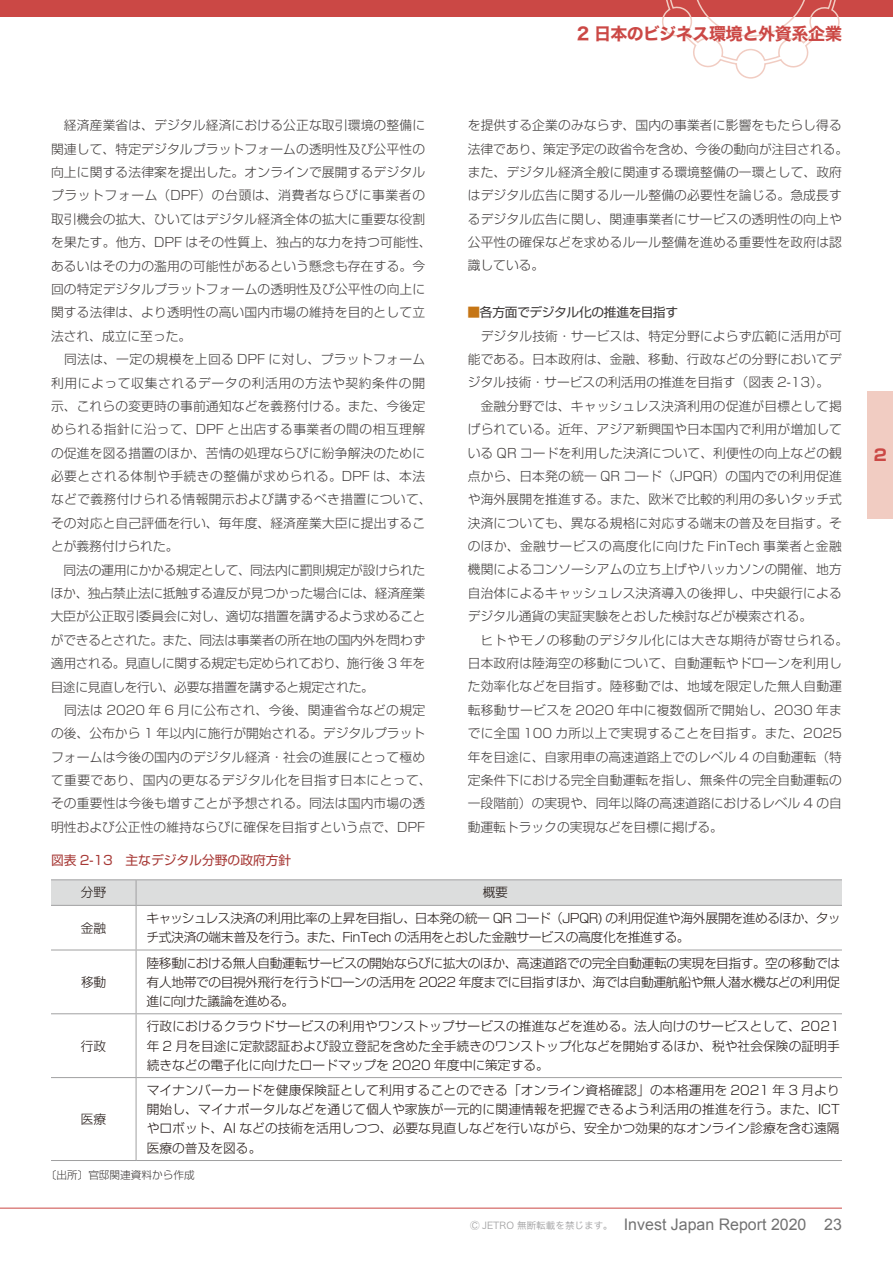
<style>
.page{position:relative;width:893px;height:1263px;background:#fff}
.page>*{position:absolute;margin:0;border:0;box-sizing:border-box;transform-origin:0 0}
.t1{font:16.95px "Hiragino Sans W7";letter-spacing:-.025em;color:#cb4845}
.t2{font:15.9px "Arial";color:#727272}
.t3{font:700 15.9px "Shin Go Pro";color:#cb4845}
.t4{font:300 12.75px/23.4px "Shin Go Pro";letter-spacing:.01em;color:#3f3b3a}
.t5{font:300 12.75px/19.2px "Shin Go Pro";letter-spacing:-.02em;color:#231916;text-align:justify}
.t6{font:12.75px "Shin Go Pro";color:#a73936}
.t7{font:300 10.65px "Shin Go Pro";color:#3f3b3a}
.t8{font:9.6px "Hiragino Sans W3";color:#a0a0a1}
.s1{font-weight:400;color:#c57515}
.s2{font-weight:400}
</style>
<div class="page">
<hr style="left:0;top:1208px;width:842px;height:1px;background:#cb4845">
<div style="left:867px;top:391px;width:26px;height:128px;background:#f1ccc2"></div>
<div style="left:0;top:0;width:893px;height:17px;background:#cb4845"></div>
<svg style="left:662px;top:0;width:178px;height:79px"></svg>
<hr style="left:51px;top:905px;width:85px;height:1px;background:#a0a0a1">
<hr style="left:136px;top:905px;width:706px;height:1px;background:#a0a0a1">
<hr style="left:136px;top:906px;width:1px;height:43px;background:#a0a0a1">
<hr style="left:51px;top:949px;width:85px;height:1px;background:#a0a0a1">
<hr style="left:136px;top:949px;width:706px;height:1px;background:#a0a0a1">
<hr style="left:136px;top:950px;width:1px;height:63px;background:#a0a0a1">
<hr style="left:51px;top:1013px;width:85px;height:1px;background:#a0a0a1">
<hr style="left:136px;top:1013px;width:706px;height:1px;background:#a0a0a1">
<hr style="left:136px;top:1014px;width:1px;height:63px;background:#a0a0a1">
<hr style="left:51px;top:1077px;width:85px;height:1px;background:#a0a0a1">
<hr style="left:136px;top:1077px;width:706px;height:1px;background:#a0a0a1">
<hr style="left:136px;top:1078px;width:1px;height:82px;background:#a0a0a1">
<hr style="left:51px;top:1160px;width:85px;height:1px;background:#a0a0a1">
<hr style="left:136px;top:1160px;width:706px;height:1px;background:#a0a0a1">
<hr style="left:51px;top:879px;width:85px;height:1px;background:#a0a0a1">
<hr style="left:136px;top:879px;width:706px;height:1px;background:#a0a0a1">
<svg style="left:51px;top:880px;width:791px;height:25px;background:#dadbdb"></svg>
<h1 class="t1" style="left:577px;top:21px;width:267px">2 日本のビジネス環境と外資系企業</h1>
<p class="t4" style="left:51px;top:112px;width:382px">　経済産業省は、デジタル経済における公正な取引環境の整備に関連して、特定デジタルプラットフォームの透明性及び公平性の向上に関する法律案を提出した。オンラインで展開するデジタルプラットフォーム（DPF）の台頭は、消費者ならびに事業者の取引機会の拡大、ひいてはデジタル経済全体の拡大に重要な役割を果たす。他方、DPF はその性質上、独占的な力を持つ可能性、あるいはその力の濫用の可能性があるという懸念も存在する。今回の特定デジタルプラットフォームの透明性及び公平性の向上に関する法律は、より透明性の高い国内市場の維持を目的として立法され、成立に至った。<br>　同法は、一定の規模を上回る DPF に対し、プラットフォーム利用によって収集されるデータの利活用の方法や契約条件の開示、これらの変更時の事前通知などを義務付ける。また、今後定められる指針に沿って、DPF と出店する事業者の間の相互理解の促進を図る措置のほか、苦情の処理ならびに紛争解決のために必要とされる体制や手続きの整備が求められる。DPF は、本法などで義務付けられる情報開示および講ずるべき措置について、その対応と自己評価を行い、毎年度、経済産業大臣に提出することが義務付けられた。<br>　同法の運用にかかる規定として、同法内に罰則規定が設けられたほか、独占禁止法に抵触する違反が見つかった場合には、経済産業大臣が公正取引委員会に対し、適切な措置を講ずるよう求めることができるとされた。また、同法は事業者の所在地の国内外を問わず適用される。見直しに関する規定も定められており、施行後 3 年を目途に見直しを行い、必要な措置を講ずると規定された。<br>　同法は 2020 年 6 月に公布され、今後、関連省令などの規定の後、公布から 1 年以内に施行が開始される。デジタルプラットフォームは今後の国内のデジタル経済・社会の進展にとって極めて重要であり、国内の更なるデジタル化を目指す日本にとって、その重要性は今後も増すことが予想される。同法は国内市場の透明性および公正性の維持ならびに確保を目指すという点で、DPF</p>
<p class="t4" style="left:468px;top:112px;width:382px">を提供する企業のみならず、国内の事業者に影響をもたらし得る法律であり、策定予定の政省令を含め、今後の動向が注目される。また、デジタル経済全般に関連する環境整備の一環として、政府はデジタル広告に関するルール整備の必要性を論じる。急成長するデジタル広告に関し、関連事業者にサービスの透明性の向上や公平性の確保などを求めるルール整備を進める重要性を政府は認識している。</p>
<p class="t4" style="left:467px;top:299px;width:382px"><span class="s1">■</span><span class="s2">各方面でデジタル化の推進を目指す<br></span>　デジタル技術・サービスは、特定分野によらず広範に活用が可能である。日本政府は、金融、移動、行政などの分野においてデジタル技術・サービスの利活用の推進を目指す（図表 2-13）。<br>　金融分野では、キャッシュレス決済利用の促進が目標として掲げられている。近年、アジア新興国や日本国内で利用が増加している QR コードを利用した決済について、利便性の向上などの観点から、日本発の統一 QR コード（JPQR）の国内での利用促進や海外展開を推進する。また、欧米で比較的利用の多いタッチ式決済についても、異なる規格に対応する端末の普及を目指す。そのほか、金融サービスの高度化に向けた FinTech 事業者と金融機関によるコンソーシアムの立ち上げやハッカソンの開催、地方自治体によるキャッシュレス決済導入の後押し、中央銀行によるデジタル通貨の実証実験をとおした検討などが模索される。<br>　ヒトやモノの移動のデジタル化には大きな期待が寄せられる。日本政府は陸海空の移動について、自動運転やドローンを利用した効率化などを目指す。陸移動では、地域を限定した無人自動運転移動サービスを 2020 年中に複数個所で開始し、2030 年までに全国 100 カ所以上で実現することを目指す。また、2025年を目途に、自家用車の高速道路上でのレベル 4 の自動運転（特定条件下における完全自動運転を指し、無条件の完全自動運転の一段階前）の実現や、同年以降の高速道路におけるレベル 4 の自動運転トラックの実現などを目標に掲げる。</p>
<p class="t6" style="left:51px;top:850px;width:242px">図表 2-13　主なデジタル分野の政府方針</p>
<p class="t5" style="left:81px;top:881px;width:27px">分野</p>
<p class="t5" style="left:483px;top:881px;width:27px">概要</p>
<p class="t5" style="left:81px;top:916px;width:27px">金融</p>
<p class="t5" style="left:146px;top:907px;width:695px">キャッシュレス決済の利用比率の上昇を目指し、日本発の統一 QR コード（JPQR) の利用促進や海外展開を進めるほか、タッチ式決済の端末普及を行う。また、FinTech の活用をとおした金融サービスの高度化を推進する。</p>
<p class="t5" style="left:81px;top:971px;width:27px">移動</p>
<p class="t5" style="left:146px;top:951px;width:695px">陸移動における無人自動運転サービスの開始ならびに拡大のほか、高速道路での完全自動運転の実現を目指す。空の移動では有人地帯での目視外飛行を行うドローンの活用を 2022 年度までに目指すほか、海では自動運航船や無人潜水機などの利用促進に向けた議論を進める。</p>
<p class="t5" style="left:81px;top:1034px;width:27px">行政</p>
<p class="t5" style="left:81px;top:1108px;width:27px">医療</p>
<p class="t5" style="left:147px;top:1015px;width:695px">行政におけるクラウドサービスの利用やワンストップサービスの推進などを進める。法人向けのサービスとして、2021年 2 月を目途に定款認証および設立登記を含めた全手続きのワンストップ化などを開始するほか、税や社会保険の証明手続きなどの電子化に向けたロードマップを 2020 年度中に策定する。</p>
<p class="t5" style="left:147px;top:1079px;width:695px">マイナンバーカードを健康保険証として利用することのできる「オンライン資格確認」の本格運用を 2021 年 3 月より開始し、マイナポータルなどを通じて個人や家族が一元的に関連情報を把握できるよう利活用の推進を行う。また、ICTやロボット、AI などの技術を活用しつつ、必要な見直しなどを行いながら、安全かつ効果的なオンライン診療を含む遠隔医療の普及を図る。</p>
<p class="t7" style="left:46px;top:1166px;width:150px">〔出所〕官邸関連資料から作成</p>
<p class="t8" style="left:470px;top:1217px;width:144px">Ⓒ JETRO 無断転載を禁じます。</p>
<p class="t2" style="left:624px;top:1214px;width:220px">Invest Japan Report 2020 23</p>
<p class="t3" style="left:874px;top:442px;width:14px">2</p>
</div>
